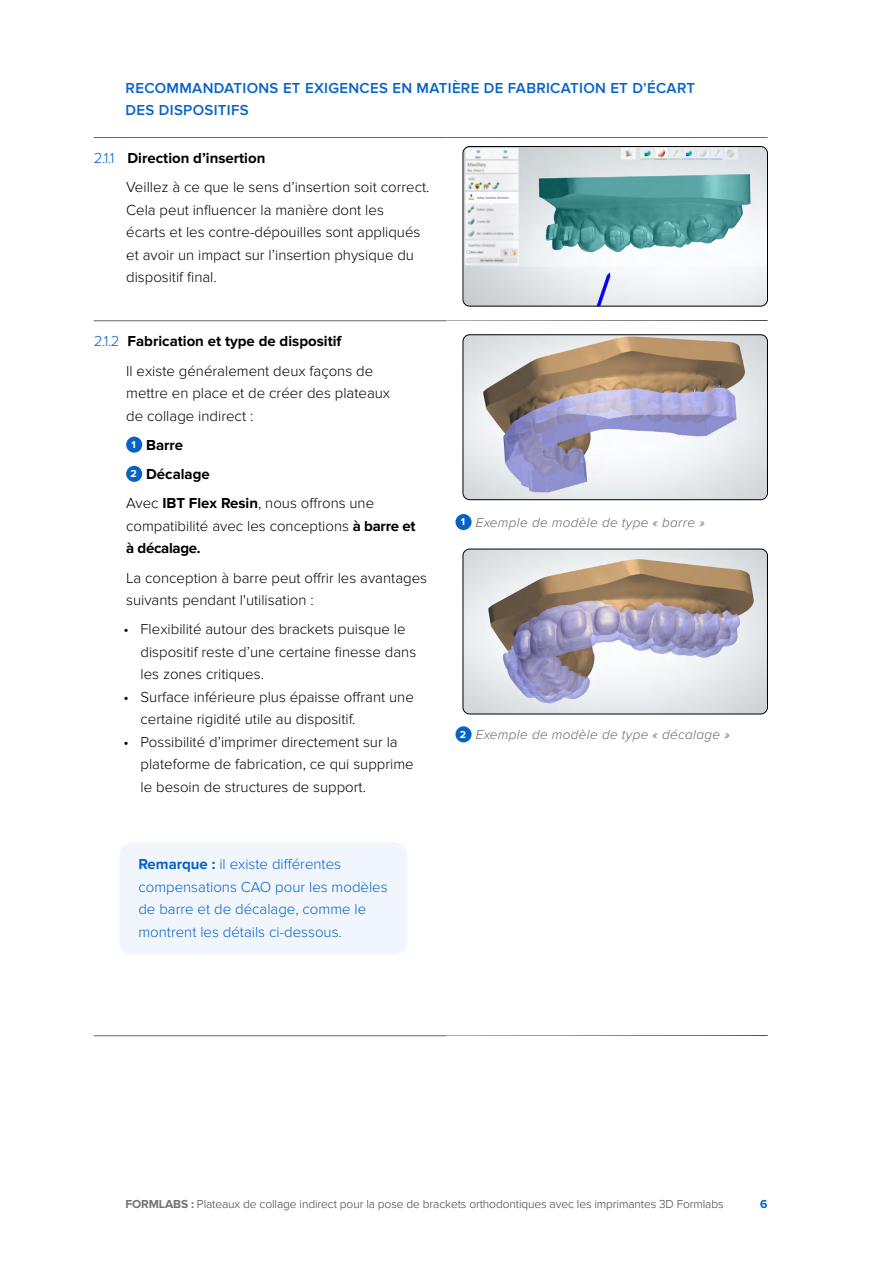
<style>
.page{position:relative;width:893px;height:1263px;background:#fff}
.page>*{position:absolute;margin:0;border:0;box-sizing:border-box;transform-origin:0 0}
.t1{font:300 15px/22.5px "Proxima Nova";color:#000}
.t2{font:300 15px/22.5px "Proxima Nova";color:#0762c8}
.t3{font:600 15px/22.5px "Proxima Nova";letter-spacing:.02em;color:#0762c8}
.t4{font:700 15px/29.2px "Proxima Nova";color:#000}
.t5{font:italic 300 13.5px "Proxima Nova";letter-spacing:.025em;color:#63666a}
.t6{font:300 12px "Proxima Nova";letter-spacing:-.01em;color:#414042}
.t7{font:700 12px "Proxima Nova";color:#0762c8}
.s1{color:#0762c8}
.s2{font-weight:700}
.s3{font-size:10.5px;color:#fff}
.s4{font-weight:300}
.s5{font-weight:700;font-style:normal;font-size:10.5px;color:#fff}
.s6{font-weight:700;color:#727579}
</style>
<div class="page">
<hr style="left:94px;top:137px;width:352px;height:1px;background:#63666a">
<hr style="left:446px;top:137px;width:322px;height:1px;background:#63666a">
<hr style="left:94px;top:320px;width:352px;height:1px;background:#63666a">
<hr style="left:94px;top:1035px;width:352px;height:1px;background:#63666a">
<img style="left:464px;top:146px;width:303px;height:160px">
<div style="left:463px;top:146px;width:305px;height:160px;border:1px solid #000;border-radius:7px"></div>
<div style="left:119px;top:842px;width:288px;height:113px;background:#f0f6fc;border-radius:14px"></div>
<div style="left:126px;top:437px;width:16px;height:16px;background:#0762c8;border-radius:50%"></div>
<div style="left:126px;top:466px;width:16px;height:16px;background:#0762c8;border-radius:50%"></div>
<img style="left:463px;top:335px;width:304px;height:165px">
<div style="left:463px;top:335px;width:305px;height:165px;border:1px solid #000;border-radius:7px"></div>
<div style="left:455px;top:514px;width:17px;height:16px;background:#0762c8;border-radius:50%"></div>
<img style="left:463px;top:549px;width:304px;height:165px">
<div style="left:463px;top:549px;width:305px;height:165px;border:1px solid #000;border-radius:7px"></div>
<div style="left:455px;top:726px;width:17px;height:16px;background:#0762c8;border-radius:50%"></div>
<p class="t3" style="left:126px;top:77px;width:571px">RECOMMANDATIONS ET EXIGENCES EN MATIÈRE DE FABRICATION ET D’ÉCART<br>DES DISPOSITIFS</p>
<p class="t1" style="left:126px;top:144px;width:305px;line-height:29.2px;text-indent:-32px"><span class="s1">2.1.1</span> <span class="s2">Direction d’insertion<br></span>Veillez à ce que le sens d’insertion soit correct.</p>
<p class="t1" style="left:126px;top:199px;width:296px">Cela peut influencer la manière dont les écarts et les contre-dépouilles sont appliqués et avoir un impact sur l’insertion physique du dispositif final.</p>
<p class="t1" style="left:126px;top:327px;width:249px;line-height:29.2px;text-indent:-32px"><span class="s1">2.1.2</span> <span class="s2">Fabrication et type de dispositif<br></span>Il existe généralement deux façons de</p>
<p class="t1" style="left:126px;top:382px;width:265px">mettre en place et de créer des plateaux de collage indirect :</p>
<p class="t4" style="left:126px;top:431px;width:250px;text-indent:5px"><span class="s3">1</span> Barre<br><span class="s3">2</span> Décalage<br><span class="s4">Avec</span> IBT Flex Resin<span class="s4">, nous offrons une</span></p>
<p class="t1" style="left:126px;top:515px;width:291px">compatibilité avec les conceptions <span class="s2">à barre et à décalage.</span></p>
<p class="t1" style="left:126px;top:567px;width:302px">La conception à barre peut offrir les avantages suivants pendant l'utilisation :</p>
<p class="t1" style="left:141px;top:618px;width:277px;text-indent:-17px">• Flexibilité autour des brackets puisque le dispositif reste d’une certaine finesse dans les zones critiques.</p>
<p class="t1" style="left:141px;top:686px;width:275px;text-indent:-17px">• Surface inférieure plus épaisse offrant une certaine rigidité utile au dispositif.</p>
<p class="t1" style="left:141px;top:731px;width:275px;text-indent:-17px">• Possibilité d’imprimer directement sur la plateforme de fabrication, ce qui supprime le besoin de structures de support.</p>
<p class="t2" style="left:138px;top:853px;width:251px"><span class="s2">Remarque :</span> il existe différentes compensations CAO pour les modèles de barre et de décalage, comme le montrent les détails ci-dessous.</p>
<p class="t5" style="left:461px;top:515px;width:245px"><span class="s5">1</span> Exemple de modèle de type « barre »</p>
<p class="t5" style="left:460px;top:727px;width:271px"><span class="s5">2</span> Exemple de modèle de type « décalage »</p>
<p class="t6" style="left:125px;top:1197px;width:600px"><span class="s6">FORMLABS :</span> Plateaux de collage indirect pour la pose de brackets orthodontiques avec les imprimantes 3D Formlabs</p>
<p class="t7" style="left:760px;top:1197px;width:9px">6</p>
</div>
